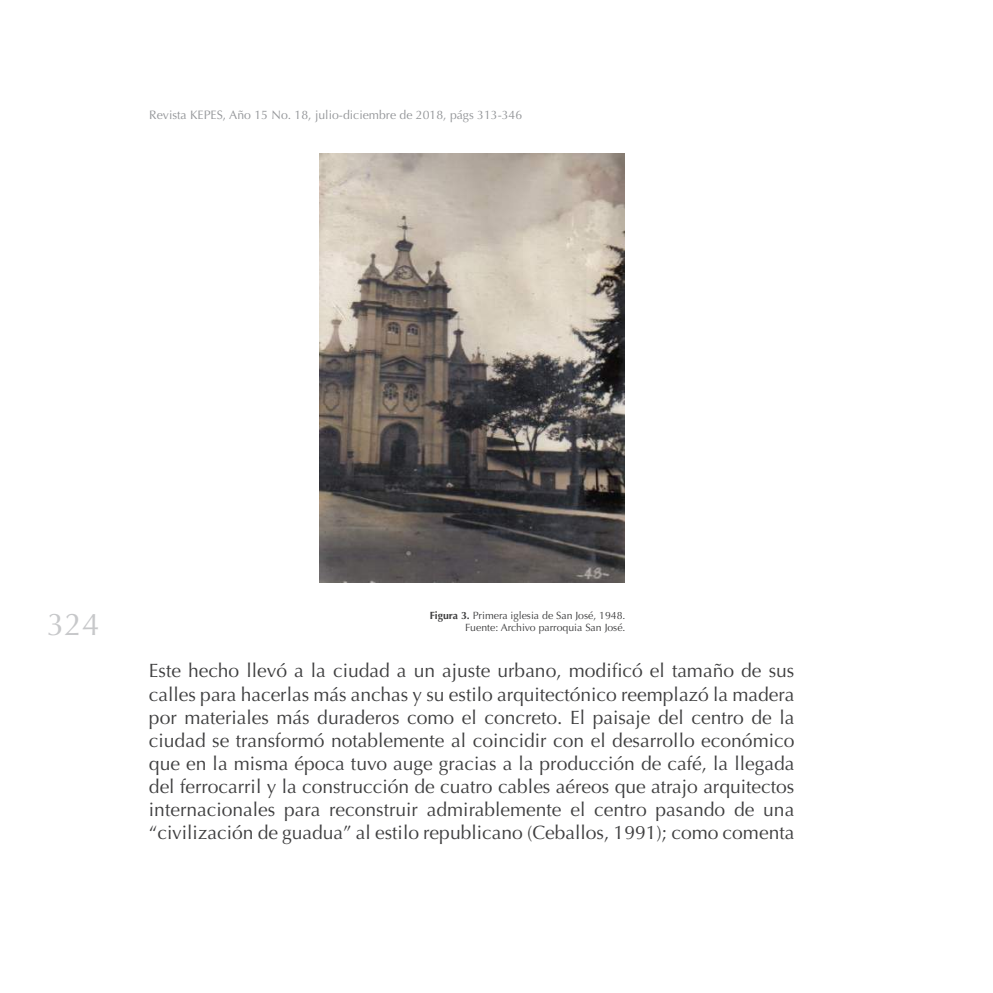
<style>
.page{position:relative;width:993px;height:993px;background:#fff}
.page>*{position:absolute;margin:0;border:0;box-sizing:border-box;transform-origin:0 0}
.t1{font:31.5px "Optima";color:#c7c8ca}
.t2{font:19.25px/23.1px "Optima";color:#3e3e3f;text-align:justify}
.t3{font:12.25px "Optima";color:#939598}
.t4{font:10.5px/12.6px "Optima";color:#3e3e3f;text-align:right}
.s1{font-weight:700}
</style>
<div class="page">
<img style="left:319px;top:153px;width:305px;height:429px">
<p class="t3" style="left:149px;top:108px;width:374px">Revista KEPES, Año 15 No. 18, julio-diciembre de 2018, págs 313-346</p>
<h1 class="t1" style="left:47px;top:606px;width:54px">324</h1>
<p class="t4" style="left:430px;top:608px;width:197px"><span class="s1">Figura 3.</span> Primera iglesia de San José, 1948.<br>Fuente: Archivo parroquia San José.</p>
<p class="t2" style="left:149px;top:659px;width:646px">Este hecho llevó a la ciudad a un ajuste urbano, modificó el tamaño de sus calles para hacerlas más anchas y su estilo arquitectónico reemplazó la madera por materiales más duraderos como el concreto. El paisaje del centro de la ciudad se transformó notablemente al coincidir con el desarrollo económico que en la misma época tuvo auge gracias a la producción de café, la llegada del ferrocarril y la construcción de cuatro cables aéreos que atrajo arquitectos internacionales para reconstruir admirablemente el centro pasando de una “civilización de guadua” al estilo republicano (Ceballos, 1991); como comenta</p>
</div>
